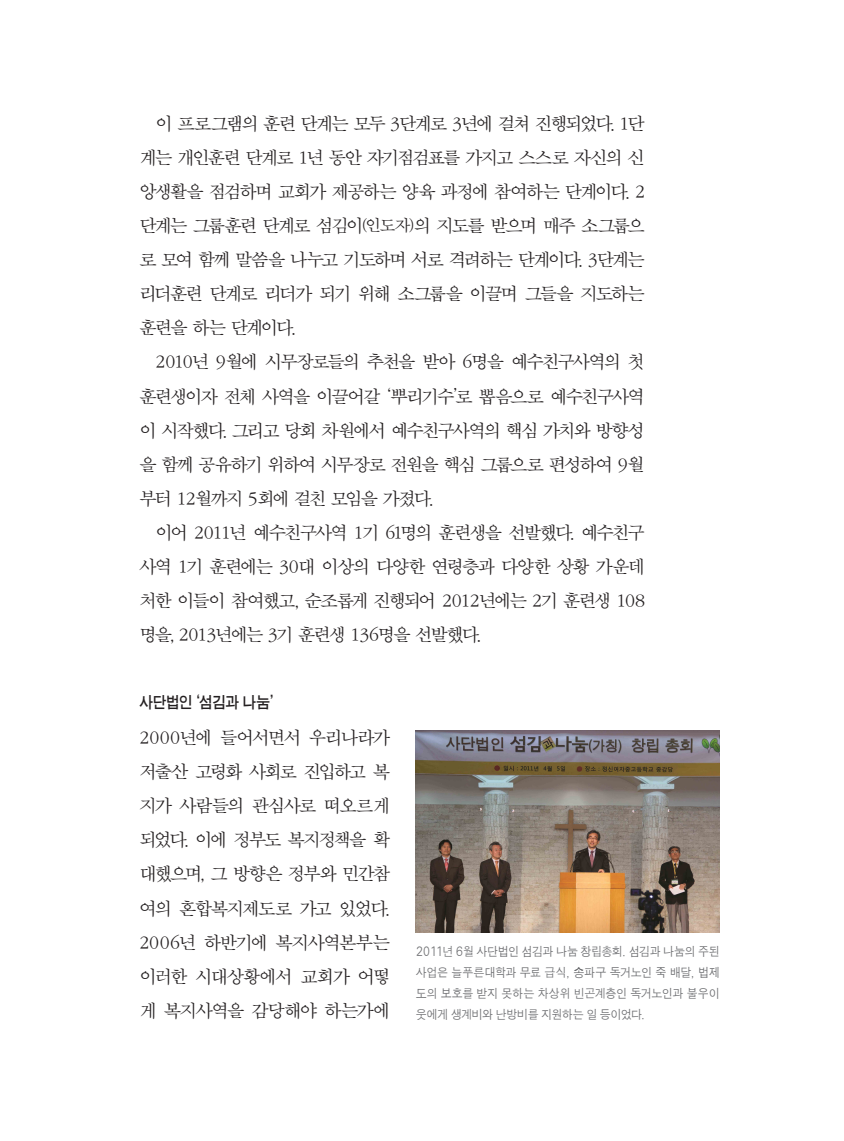
<style>
.page{position:relative;width:844px;height:1141px;background:#fff}
.page>*{position:absolute;margin:0;border:0;box-sizing:border-box;transform-origin:0 0}
.t1{font:18.2px/34.1px "SMSS Myung Jo 10 Std";letter-spacing:-.14em;color:#231f20;text-align:justify}
.t2{font:15.75px "SM3 S Pgo T";letter-spacing:-.06em;color:#231f20;scale:.9 1}
.t3{font:12.25px/21px "SMJ Gothic Std";letter-spacing:-.035em;color:#6c6d70;text-align:justify;scale:.9 1}
.s1{font-size:16.28px}
</style>
<div class="page">
<img style="left:415px;top:730px;width:304px;height:203px">
<p class="t1" style="left:139px;top:107px;width:507px;text-indent:16px">이 프로그램의 훈련 단계는 모두 3단계로 3년에 걸쳐 진행되었다. 1단 계는 개인훈련 단계로 1년 동안 자기점검표를 가지고 스스로 자신의 신 앙생활을 점검하며 교회가 제공하는 양육 과정에 참여하는 단계이다. 2 단계는 그룹훈련 단계로 섬김이<span class="s1">(인도자)</span>의 지도를 받으며 매주 소그룹으 로 모여 함께 말씀을 나누고 기도하며 서로 격려하는 단계이다. 3단계는 리더훈련 단계로 리더가 되기 위해 소그룹을 이끌며 그들을 지도하는 훈련을 하는 단계이다.</p>
<p class="t1" style="left:139px;top:346px;width:507px;text-indent:16px">2010년 9월에 시무장로들의 추천을 받아 6명을 예수친구사역의 첫 훈련생이자 전체 사역을 이끌어갈 ‘뿌리기수’로 뽑음으로 예수친구사역 이 시작했다. 그리고 당회 차원에서 예수친구사역의 핵심 가치와 방향성 을 함께 공유하기 위하여 시무장로 전원을 핵심 그룹으로 편성하여 9월 부터 12월까지 5회에 걸친 모임을 가졌다.</p>
<p class="t1" style="left:139px;top:516px;width:507px;text-indent:16px">이어 2011년 예수친구사역 1기 61명의 훈련생을 선발했다. 예수친구 사역 1기 훈련에는 30대 이상의 다양한 연령층과 다양한 상황 가운데 처한 이들이 참여했고, 순조롭게 진행되어 2012년에는 2기 훈련생 108 명을, 2013년에는 3기 훈련생 136명을 선발했다.</p>
<p class="t2" style="left:139px;top:694px;width:152px">사단법인 ‘섬김과 나눔’</p>
<p class="t1" style="left:139px;top:721px;width:253px">2000년에 들어서면서 우리나라가 저출산 고령화 사회로 진입하고 복 지가 사람들의 관심사로 떠오르게 되었다. 이에 정부도 복지정책을 확 대했으며, 그 방향은 정부와 민간참 여의 혼합복지제도로 가고 있었다.<br>2006년 하반기에 복지사역본부는 이러한 시대상황에서 교회가 어떻 게 복지사역을 감당해야 하는가에</p>
<p class="t3" style="left:415px;top:941px;width:339px">2011년 6월 사단법인 섬김과 나눔 창립총회. 섬김과 나눔의 주된 사업은 늘푸른대학과 무료 급식, 송파구 독거노인 죽 배달, 법제 도의 보호를 받지 못하는 차상위 빈곤계층인 독거노인과 불우이 웃에게 생계비와 난방비를 지원하는 일 등이었다.</p>
</div>
